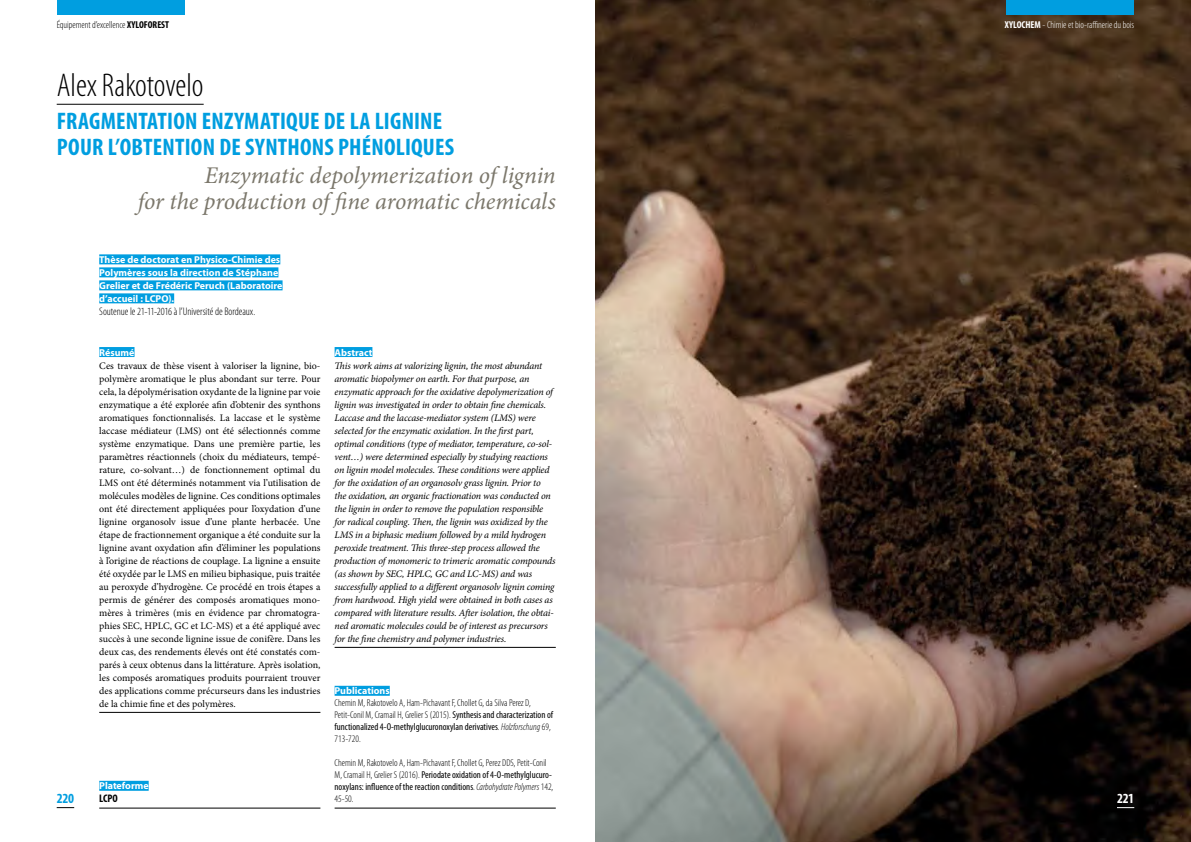
<style>
.page{position:relative;width:1191px;height:842px;background:#fff}
.page>*{position:absolute;margin:0;border:0;box-sizing:border-box;transform-origin:0 0}
.t1{font:300 condensed 33px "Myriad Pro";color:#000}
.t2{font:italic 24px/26px "Minion Pro";letter-spacing:-.005em;color:#7b776b;text-align:right}
.t3{font:700 condensed 24px "Myriad Pro";letter-spacing:.01em;color:#009ee0}
.t4{font:700 condensed 14px "Myriad Pro";color:#009ee0}
.t5{font:700 condensed 14px "Myriad Pro";color:#fff}
.t6{font:300 condensed 11px "Myriad Pro";letter-spacing:-.005em;color:#000}
.t7{font:700 condensed 11px "Myriad Pro";color:#000}
.t8{font:10px/13px "Minion Pro";color:#000;text-align:justify}
.t9{font:italic 10px/13px "Minion Pro";letter-spacing:-.02em;color:#000}
.t10{font:300 condensed 10px/12px "Myriad Pro";color:#000}
.t11{font:700 10px/13px "Myriad Pro";color:#fff}
.t12{font:300 condensed 10px "Myriad Pro";color:#fff}
.s1{font-weight:700}
.s2{font-weight:400}
.s3{font-style:italic}
</style>
<div class="page">
<img style="left:595px;top:0;width:596px;height:842px">
<div style="left:57px;top:0;width:127px;height:14px;background:#009ee0"></div>
<div style="left:1006px;top:0;width:128px;height:14px;background:#009ee0"></div>
<svg style="left:57px;top:807px;width:17px;height:1px"></svg>
<svg style="left:1117px;top:807px;width:17px;height:1px"></svg>
<hr style="left:57px;top:104px;width:147px;height:1px;background:#000">
<div style="left:99px;top:254px;width:181px;height:10px;background:#009ee0"></div>
<div style="left:99px;top:267px;width:179px;height:10px;background:#009ee0"></div>
<div style="left:99px;top:280px;width:183px;height:10px;background:#009ee0"></div>
<div style="left:99px;top:293px;width:75px;height:10px;background:#009ee0"></div>
<div style="left:99px;top:347px;width:35px;height:10px;background:#009ee0"></div>
<hr style="left:99px;top:712px;width:221px;height:1px;background:#000">
<div style="left:334px;top:347px;width:38px;height:10px;background:#009ee0"></div>
<hr style="left:334px;top:647px;width:222px;height:1px;background:#000">
<div style="left:334px;top:686px;width:56px;height:10px;background:#009ee0"></div>
<hr style="left:334px;top:808px;width:222px;height:1px;background:#000">
<div style="left:99px;top:781px;width:50px;height:10px;background:#009ee0"></div>
<hr style="left:99px;top:808px;width:221px;height:1px;background:#000">
<p class="t10" style="left:57px;top:19px;width:114px">Équipement d’excellence <span class="s1">XYLOFOREST</span></p>
<p class="t12" style="left:1004px;top:20px;width:131px"><span class="s1">XYLOCHEM</span> - Chimie et bio-raffinerie du bois</p>
<h1 class="t1" style="left:57px;top:67px;width:148px">Alex Rakotovelo</h1>
<h2 class="t3" style="left:57px;top:106px;width:56px">FRAGMENTATION</h2>
<h2 class="t3" style="left:202px;top:106px;width:44px">ENZYMATI</h2>
<h2 class="t3" style="left:286px;top:106px;width:126px">QUE DE LA LIGNINE</h2>
<h2 class="t3" style="left:57px;top:132px;width:13px">POUR</h2>
<h2 class="t3" style="left:108px;top:132px;width:24px">L’OBTENTION</h2>
<h2 class="t3" style="left:219px;top:132px;width:38px">DE SYNTHONS</h2>
<h2 class="t3" style="left:338px;top:132px;width:44px">PHÉNOLI</h2>
<h2 class="t3" style="left:411px;top:132px;width:23px">QUES</h2>
<h2 class="t2" style="left:138px;top:163px;width:419px">Enzymatic depolymerization of lignin<br>for the production of fine aromatic chemicals</h2>
<p class="t11" style="left:99px;top:253px;width:185px">Thèse de doctorat en Physico-Chimie des Polymères sous la direction de Stéphane Grelier et de Frédéric Peruch (Laboratoire d’accueil : LCPO).</p>
<p class="t6" style="left:99px;top:305px;width:157px">Soutenue le 21-11-2016 à l’Université de Bordeaux.</p>
<p class="t11" style="left:99px;top:345px;width:37px">Résumé</p>
<p class="t8" style="left:99px;top:359px;width:223px">Ces travaux de thèse visent à valoriser la lignine, bio&shy;polymère aromatique le plus abondant sur terre. Pour cela, la dépolymérisation oxydante de la lignine par voie enzymatique a été explorée afin d’obtenir des synthons aromatiques fonctionnalisés. La laccase et le système laccase médiateur (LMS) ont été sélectionnés comme système enzymatique. Dans une première partie, les paramètres réactionnels (choix du médiateurs, tempé&shy;rature, co-solvant…) de fonctionnement optimal du LMS ont été déterminés notamment via l’utilisation de molécules modèles de lignine. Ces conditions optimales ont été directement appliquées pour l’oxydation d’une lignine organosolv issue d’une plante herbacée. Une étape de fractionnement organique a été conduite sur la lignine avant oxydation afin d’éliminer les populations à l’origine de réactions de couplage. La lignine a ensuite été oxydée par le LMS en milieu biphasique, puis traitée au peroxyde d’hydrogène. Ce procédé en trois étapes a permis de générer des composés aromatiques mono&shy;mères à trimères (mis en évidence par chromatogra&shy;phies SEC, HPLC, GC et LC-MS) et a été appliqué avec succès à une seconde lignine issue de conifère. Dans les deux cas, des rendements élevés ont été constatés com&shy;parés à ceux obtenus dans la littérature. Après isolation, les composés aromatiques produits pourraient trouver des applications comme précurseurs dans les industries de la chimie fine et des polymères.</p>
<p class="t11" style="left:334px;top:345px;width:39px">Abstract</p>
<p class="t9" style="left:334px;top:359px;width:222px">This work aims at valorizing lignin, the most abundant aromatic biopolymer on earth. For that purpose, an enzymatic approach for the oxidative depolymerization of lignin was investigated in order to obtain fine chemicals.<br>Laccase and the laccase-mediator system (LMS) were selected for the enzymatic oxidation. In the first part, optimal conditions (type of mediator, temperature, co-sol&shy;vent…) were determined especially by studying reactions on lignin model molecules. These conditions were applied for the oxidation of an organosolv grass lignin. Prior to<br>the oxidation, an organic fractionation was conducted on the lignin in order to remove the population responsible for radical coupling. Then, the lignin was oxidized by the LMS in a biphasic medium followed by a mild hydrogen peroxide treatment. This three-step process allowed the production of monomeric to trimeric aromatic compounds (as shown by SEC, HPLC, GC and LC-MS) and was successfully applied to a different organosolv lignin coming from hardwood. High yield were obtained in both cases as compared with literature results. After isolation, the obtai&shy;ned aromatic molecules could be of interest as precursors for the fine chemistry and polymer industries.</p>
<p class="t11" style="left:334px;top:684px;width:57px">Publications</p>
<p class="t10" style="left:334px;top:697px;width:220px">Chemin M, Rakotovelo A, Ham-Pichavant F, Chollet G, da Silva Perez D, Petit-Conil M, Cramail H, Grelier S (2015). <span class="s2">Synthesis and characterization of functionalized 4-O-methylglucuronoxylan derivatives</span>. <span class="s3">Holzforschung</span> 69, 713-720.</p>
<p class="t10" style="left:334px;top:757px;width:220px">Chemin M, Rakotovelo A, Ham-Pichavant F, Chollet G, Perez DDS, Petit-Conil M, Cramail H, Grelier S (2016). <span class="s2">Periodate oxidation of 4-O-methylglucuro&shy;noxylans: influence of the reaction conditions</span>. <span class="s3">Carbohydrate Polymers</span> 142, 45-50.</p>
<p class="t11" style="left:99px;top:779px;width:51px">Plateforme</p>
<p class="t7" style="left:99px;top:792px;width:20px">LCPO</p>
<h3 class="t4" style="left:57px;top:789px;width:19px">220</h3>
<h3 class="t5" style="left:1117px;top:789px;width:19px">221</h3>
</div>
